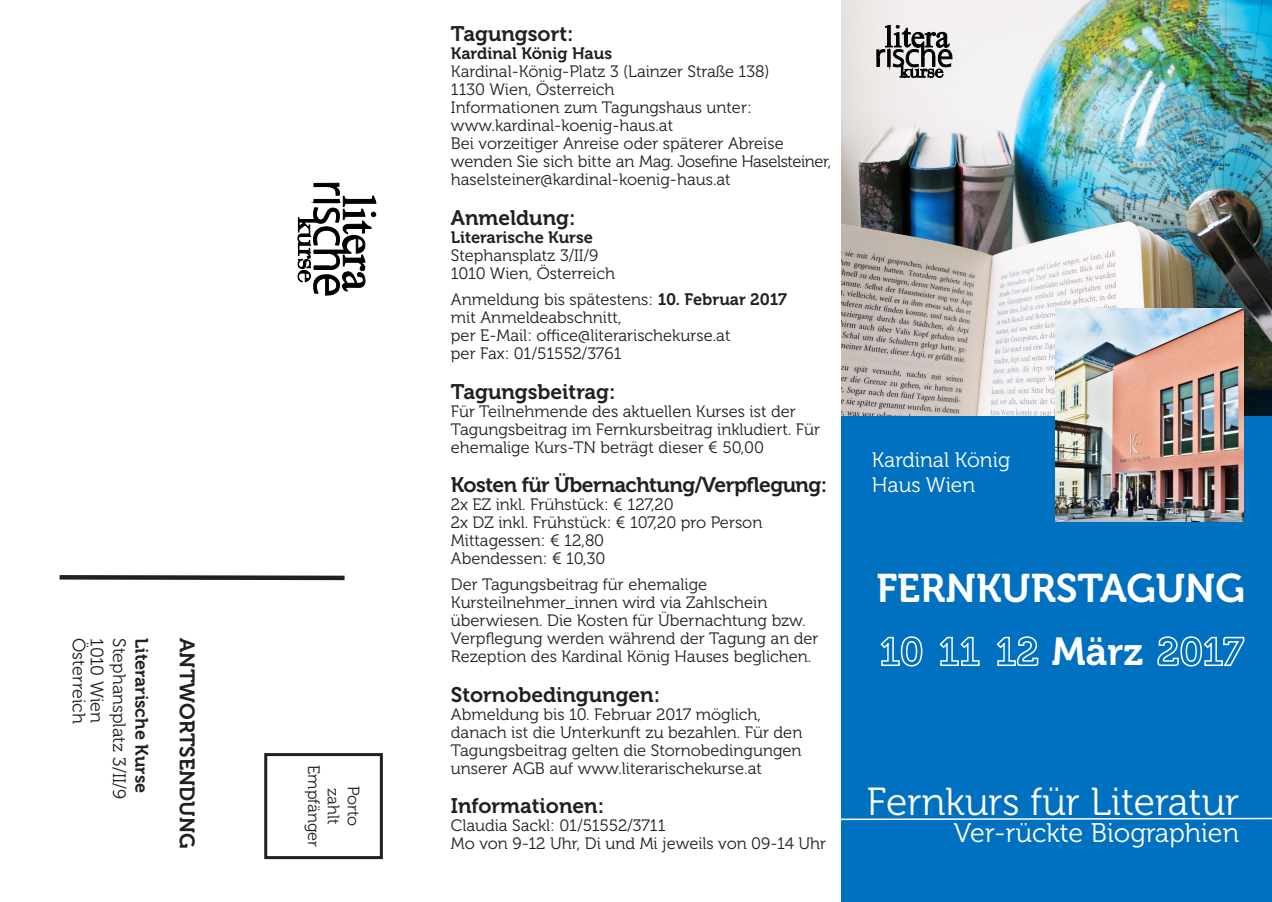
<style>
.page{position:relative;width:1272px;height:902px;background:#fff}
.page>*{position:absolute;margin:0;border:0;box-sizing:border-box;transform-origin:0 0}
.t1{font:39.75px "Museo 700";color:#fff}
.t2{font:39px "Museo 300";color:#fff}
.t3{font:39px "Museo 700";color:#fff}
.t4{font:27px "Museo 300";color:#fff}
.t5{font:21px "Museo 700";color:#231f20}
.t6{font:21px "Museo 700";letter-spacing:-.025em;color:#231f20}
.t7{font:21px/25.2px "Museo 300";color:#fff}
.t8{font:18px "Museo 300";color:#231f20}
.t9{font:18px "Museo 700";color:#231f20}
.t10{font:16.5px/18px "Museo 300";color:#231f20}
.t11{font:16.5px "Museo 700";color:#231f20}
.s1{font-family:"Museo 700"}
</style>
<div class="page">
<div style="left:841px;top:415px;width:430px;height:486px;background:#0070c0"></div>
<svg style="left:841px;top:816px;width:430px;height:4px;background:#5fa5d7"></svg>
<svg style="left:297px;top:182px;width:79px;height:114px"></svg>
<div style="left:264px;top:753px;width:119px;height:106px;border:3px solid #231f20"></div>
<svg style="left:59px;top:575px;width:286px;height:6px;background:#5a5757"></svg>
<svg style="left:879px;top:635px;width:44px;height:32px"></svg>
<svg style="left:938px;top:636px;width:42px;height:30px"></svg>
<svg style="left:995px;top:635px;width:44px;height:31px"></svg>
<img style="left:841px;top:0;width:430px;height:415px">
<svg style="left:1156px;top:635px;width:88px;height:32px;background:#3f93cf"></svg>
<img style="left:1055px;top:308px;width:188px;height:213px">
<svg style="left:876px;top:26px;width:76px;height:52px"></svg>
<p class="t5" style="left:451px;top:22px;width:124px">Tagungsort:</p>
<p class="t11" style="left:451px;top:44px;width:163px">Kardinal König Haus</p>
<p class="t10" style="left:451px;top:63px;width:320px">Kardinal-König-Platz 3 (Lainzer Straße 138)</p>
<p class="t10" style="left:451px;top:81px;width:165px">1130 Wien, Österreich</p>
<p class="t10" style="left:451px;top:99px;width:302px">Informationen zum Tagungshaus unter:</p>
<p class="t10" style="left:451px;top:117px;width:382px">www.kardinal-koenig-haus.at<br>Bei vorzeitiger Anreise oder späterer Abreise wenden Sie sich bitte an Mag. Josefine Haselsteiner, haselsteiner@kardinal-koenig-haus.at</p>
<p class="t5" style="left:451px;top:206px;width:126px">Anmeldung:</p>
<p class="t11" style="left:451px;top:228px;width:143px">Literarische Kurse</p>
<p class="t10" style="left:451px;top:246px;width:149px">Stephansplatz 3/II/9</p>
<p class="t10" style="left:451px;top:264px;width:166px">1010 Wien, Österreich</p>
<p class="t10" style="left:451px;top:291px;width:338px">Anmeldung bis spätestens: <span class="s1">10. Februar 2017</span></p>
<p class="t10" style="left:451px;top:309px;width:172px">mit Anmeldeabschnitt,</p>
<p class="t10" style="left:451px;top:327px;width:281px">per E-Mail: office@literarischekurse.at</p>
<p class="t10" style="left:451px;top:345px;width:172px">per Fax: 01/51552/3761</p>
<p class="t5" style="left:451px;top:379px;width:166px">Tagungsbeitrag:</p>
<p class="t10" style="left:451px;top:402px;width:370px">Für Teilnehmende des aktuellen Kurses ist der<br>Tagungsbeitrag im Fernkursbeitrag inkludiert. Für ehemalige Kurs-TN beträgt dieser € 50,00</p>
<p class="t6" style="left:451px;top:473px;width:378px">Kosten für Übernachtung/Verpflegung:</p>
<p class="t10" style="left:451px;top:495px;width:224px">2x EZ inkl. Frühstück: € 127,20</p>
<p class="t10" style="left:451px;top:513px;width:313px">2x DZ inkl. Frühstück: € 107,20 pro Person</p>
<p class="t10" style="left:451px;top:531px;width:155px">Mittagessen: € 12,80</p>
<p class="t10" style="left:451px;top:549px;width:156px">Abendessen: € 10,30</p>
<p class="t10" style="left:451px;top:576px;width:369px">Der Tagungsbeitrag für ehemalige Kursteilnehmer_innen wird via Zahlschein überwiesen. Die Kosten für Übernachtung bzw.<br>Verpflegung werden während der Tagung an der Rezeption des Kardinal König Hauses beglichen.</p>
<p class="t5" style="left:451px;top:682px;width:211px">Stornobedingungen:</p>
<p class="t10" style="left:451px;top:705px;width:353px">Abmeldung bis 10. Februar 2017 möglich, danach ist die Unterkunft zu bezahlen. Für den Tagungsbeitrag gelten die Stornobedingungen unserer AGB auf www.literarischekurse.at</p>
<p class="t5" style="left:451px;top:794px;width:155px">Informationen:</p>
<p class="t10" style="left:451px;top:816px;width:216px">Claudia Sackl: 01/51552/3711</p>
<p class="t10" style="left:451px;top:834px;width:377px">Mo von 9-12 Uhr, Di und Mi jeweils von 09-14 Uhr</p>
<p class="t7" style="left:871px;top:447px;width:140px">Kardinal König<br>Haus Wien</p>
<p class="t1" style="left:876px;top:566px;width:370px">FERNKURSTAGUNG</p>
<p class="t8" style="left:89px;top:638px;width:87px;rotate:90deg">Österreich</p>
<p class="t8" style="left:107px;top:638px;width:86px;rotate:90deg">1010 Wien</p>
<p class="t8" style="left:129px;top:638px;width:162px;rotate:90deg">Stephansplatz 3/II/9</p>
<p class="t9" style="left:152px;top:638px;width:156px;rotate:90deg">Literarische Kurse</p>
<p class="t5" style="left:199px;top:638px;width:212px;rotate:90deg">ANTWORTSENDUNG</p>
<p class="t3" style="left:1051px;top:630px;width:93px">März</p>
<p class="t10" style="left:322px;top:764px;width:84px;rotate:90deg">Empfänger</p>
<p class="t10" style="left:342px;top:787px;width:38px;rotate:90deg">zahlt</p>
<p class="t10" style="left:362px;top:785px;width:42px;rotate:90deg">Porto</p>
<p class="t2" style="left:866px;top:780px;width:374px">Fernkurs für Literatur</p>
<p class="t4" style="left:953px;top:818px;width:287px">Ver-rückte Biographien</p>
</div>
